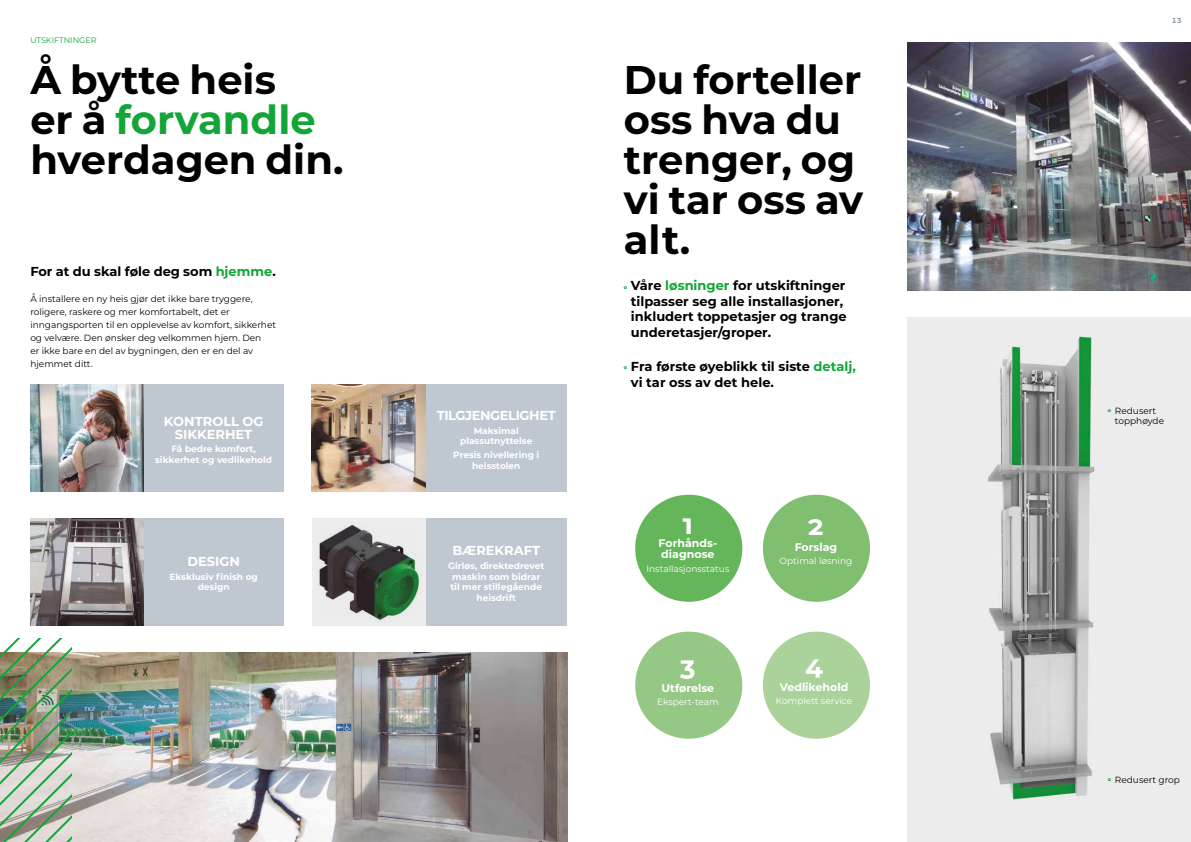
<style>
.page{position:relative;width:1191px;height:842px;background:#fff}
.page>*{position:absolute;margin:0;border:0;box-sizing:border-box;transform-origin:0 0}
.t1{font:700 40px/40px "Montserrat";color:#000}
.t2{font:700 26px "Montserrat";color:#fff}
.t3{font:700 13px/15.6px "Montserrat";color:#000}
.t4{font:700 13px/13px "Montserrat";color:#fff;text-align:center}
.t5{font:700 13px "Montserrat";letter-spacing:-.03em;color:#fff}
.t6{font:700 11px/11px "Montserrat";color:#fff}
.t7{font:9px/13px "Montserrat";color:#000}
.t8{font:700 9px/10.8px "Montserrat";color:#fff;text-align:center}
.t9{font:9px "Montserrat";color:#fff}
.t10{font:8px "Montserrat";color:#13a538}
.t11{font:700 7px "Montserrat";color:#8597a3}
.t12{font:800 5px "Montserrat";color:#13a538}
.s1{color:#13a538}
</style>
<div class="page">
<img style="left:907px;top:318px;width:284px;height:524px">
<div style="left:144px;top:384px;width:139px;height:108px;background:#bfc8d0"></div>
<div style="left:144px;top:518px;width:139px;height:107px;background:#bfc8d0"></div>
<div style="left:425px;top:518px;width:142px;height:107px;background:#bfc8d0"></div>
<div style="left:425px;top:384px;width:142px;height:108px;background:#bfc8d0"></div>
<img style="left:312px;top:384px;width:113px;height:108px">
<div style="left:312px;top:518px;width:113px;height:107px;background:#ededed"></div>
<img style="left:319px;top:524px;width:101px;height:97px">
<img style="left:30px;top:385px;width:114px;height:107px">
<img style="left:30px;top:518px;width:114px;height:107px">
<img style="left:71px;top:652px;width:496px;height:190px">
<img style="left:0;top:639px;width:71px;height:203px">
<img style="left:907px;top:43px;width:284px;height:248px">
<div style="left:635px;top:495px;width:107px;height:107px;background:#65b65a;border-radius:50%"></div>
<div style="left:763px;top:495px;width:107px;height:107px;background:#80bf6f;border-radius:50%"></div>
<div style="left:635px;top:632px;width:107px;height:107px;background:#96c885;border-radius:50%"></div>
<div style="left:763px;top:632px;width:107px;height:107px;background:#aad29a;border-radius:50%"></div>
<p class="t10" style="left:30px;top:34px;width:68px">UTSKIFTNINGER</p>
<h1 class="t1" style="left:30px;top:58px;width:315px">Å bytte heis<br>er å <span class="s1">forvandle </span>hverdagen din.</h1>
<h3 class="t3" style="left:30px;top:263px;width:247px">For at du skal føle deg som <span class="s1">hjemme</span>.</h3>
<p class="t7" style="left:30px;top:292px;width:247px">Å installere en ny heis gjør det ikke bare tryggere, roligere, raskere og mer komfortabelt, det er inngangsporten til en opplevelse av komfort, sikkerhet og velvære. Den ønsker deg velkommen hjem. Den<br>er ikke bare en del av bygningen, den er en del av hjemmet ditt.</p>
<h3 class="t4" style="left:164px;top:414px;width:101px">KONTROLL OG<br>SIKKERHET</h3>
<p class="t8" style="left:155px;top:443px;width:118px">Få bedre komfort, sikkerhet og vedlikehold</p>
<h3 class="t4" style="left:187px;top:554px;width:54px">DESIGN</h3>
<p class="t8" style="left:169px;top:570px;width:90px">Eksklusiv finish og design</p>
<h3 class="t5" style="left:437px;top:406px;width:120px">TILGJENGELIGHET</h3>
<p class="t8" style="left:460px;top:424px;width:74px">Maksimal plassutnyttelse</p>
<p class="t8" style="left:453px;top:449px;width:88px">Presis nivellering i heisstolen</p>
<h3 class="t4" style="left:452px;top:543px;width:89px">BÆREKRAFT</h3>
<p class="t8" style="left:448px;top:560px;width:98px">Girløs, direktedrevet maskin som bidrar til mer stillegående heisdrift</p>
<h1 class="t1" style="left:624px;top:58px;width:241px">Du forteller oss hva du trenger, og vi tar oss av alt.</h1>
<p class="t12" style="left:624px;top:283px;width:5px">o</p>
<h3 class="t3" style="left:631px;top:277px;width:217px">Våre <span class="s1">løsninger</span> for utskiftninger tilpasser seg alle installasjoner, inkludert toppetasjer og trange underetasjer/groper.</h3>
<p class="t12" style="left:624px;top:364px;width:5px">o</p>
<h3 class="t3" style="left:631px;top:358px;width:226px">Fra første øyeblikk til siste <span class="s1">detalj, </span>vi tar oss av det hele.</h3>
<h2 class="t2" style="left:683px;top:506px;width:12px">1</h2>
<p class="t6" style="left:658px;top:537px;width:60px">Forhånds&shy;diagnose</p>
<p class="t9" style="left:646px;top:563px;width:84px">Installasjonsstatus</p>
<h2 class="t2" style="left:680px;top:648px;width:17px">3</h2>
<p class="t6" style="left:661px;top:682px;width:54px">Utførelse</p>
<p class="t9" style="left:657px;top:696px;width:63px">Ekspert-team</p>
<h2 class="t2" style="left:808px;top:507px;width:17px">2</h2>
<p class="t6" style="left:794px;top:541px;width:44px">Forslag</p>
<p class="t9" style="left:779px;top:554px;width:74px">Optimal løsning</p>
<h2 class="t2" style="left:820px;top:535px;width:12px">1</h2>
<h2 class="t2" style="left:805px;top:647px;width:19px">4</h2>
<p class="t6" style="left:780px;top:681px;width:70px">Vedlikehold</p>
<p class="t9" style="left:776px;top:694px;width:78px">Komplett service</p>
<p class="t11" style="left:1171px;top:16px;width:11px">13</p>
<p class="t7" style="left:1114px;top:405px;width:51px;line-height:10px;text-indent:-7px"><sup>o</sup> Redusert topphøyde</p>
<p class="t7" style="left:1107px;top:773px;width:74px"><sup>o</sup> Redusert grop</p>
</div>
